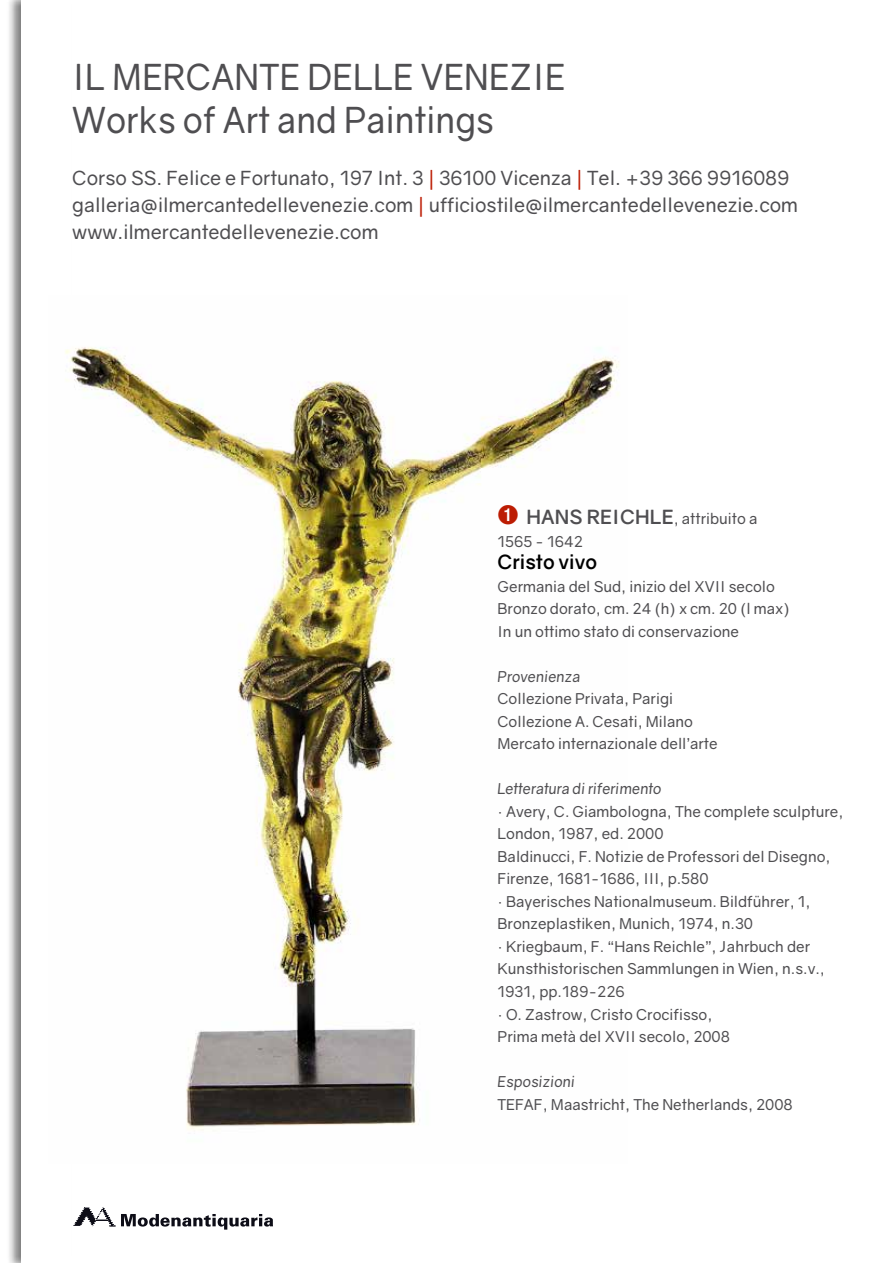
<style>
.page{position:relative;width:893px;height:1263px;background:#fff}
.page>*{position:absolute;margin:0;border:0;box-sizing:border-box;transform-origin:0 0}
.t1{font:36px/43.2px "Gravity";letter-spacing:.01em;color:#4f4e51;scale:.95 1}
.t2{font:19.5px/27px "Gravity";color:#4f4e51}
.t3{font:700 19.5px "Gravity";color:#000}
.t4{font:15px/22.5px "Gravity";color:#4f4e51}
.t5{font:italic 15px "Gravity";color:#4f4e51}
.s1{color:#bc1c03}
.s2{font-weight:700;font-size:19.5px}
</style>
<div class="page">
<div style="left:6px;top:0;width:67px;height:1263px;background:#000;opacity:.5"></div>
<div style="left:21px;top:0;width:50px;height:1263px;background:#fff"></div>
<svg style="left:74px;top:1207px;width:199px;height:22px"></svg>
<img style="left:65px;top:296px;width:554px;height:867px">
<h1 class="t1" style="left:72px;top:55px;width:521px">IL MERCANTE DELLE VENEZIE<br>Works of Art and Paintings</h1>
<h2 class="t2" style="left:72px;top:164px;width:727px">Corso SS. Felice e Fortunato, 197 Int. 3 <span class="s1">|</span> 36100 Vicenza <span class="s1">|</span> Tel. +39 366 9916089 galleria@ilmercantedellevenezie.com <span class="s1">|</span> ufficiostile@ilmercantedellevenezie.com www.ilmercantedellevenezie.com</h2>
<p class="t4" style="left:497px;top:508px;width:261px"><span class="s1">➊</span> <span class="s2">HANS REICHLE</span>, attribuito a<br>1565 - 1642</p>
<h2 class="t3" style="left:497px;top:550px;width:101px">Cristo vivo</h2>
<p class="t4" style="left:497px;top:575px;width:294px">Germania del Sud, inizio del XVII secolo<br>Bronzo dorato, cm. 24 (h) x cm. 20 (l max)<br>In un ottimo stato di conservazione</p>
<p class="t5" style="left:497px;top:667px;width:84px">Provenienza</p>
<p class="t4" style="left:497px;top:688px;width:222px">Collezione Privata, Parigi<br>Collezione A. Cesati, Milano<br>Mercato internazionale dell’arte</p>
<p class="t5" style="left:497px;top:780px;width:166px">Letteratura di riferimento</p>
<p class="t4" style="left:497px;top:800px;width:347px">· Avery, C. Giambologna, The complete sculpture, London, 1987, ed. 2000<br>Baldinucci, F. Notizie de Professori del Disegno, Firenze, 1681-1686, III, p.580<br>· Bayerisches Nationalmuseum. Bildführer, 1, Bronzeplastiken, Munich, 1974, n.30<br>· Kriegbaum, F. “Hans Reichle”, Jahrbuch der Kunsthistorischen Sammlungen in Wien, n.s.v., 1931, pp.189-226<br>· O. Zastrow, Cristo Crocifisso,<br>Prima metà del XVII secolo, 2008</p>
<p class="t5" style="left:497px;top:1072px;width:79px">Esposizioni</p>
<p class="t4" style="left:497px;top:1093px;width:297px">TEFAF, Maastricht, The Netherlands, 2008</p>
</div>
